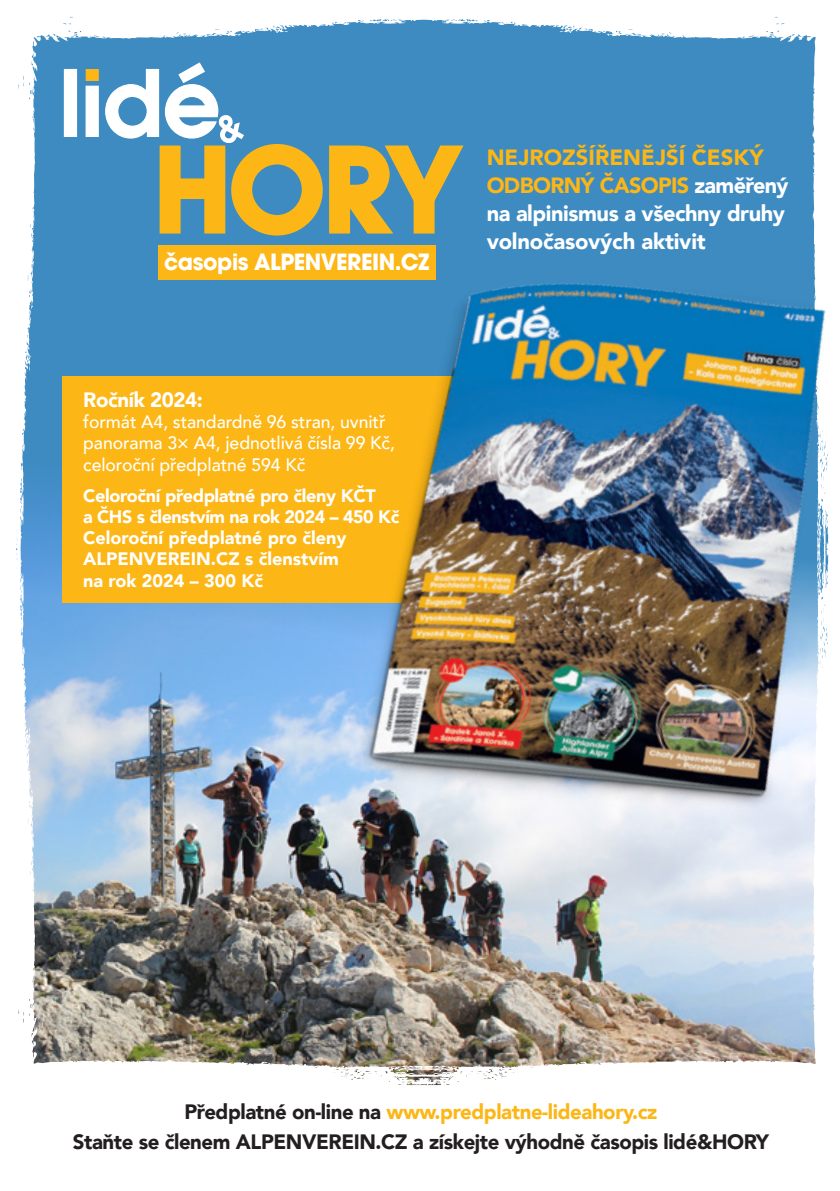
<style>
.page{position:relative;width:840px;height:1191px;background:#fff}
.page>*{position:absolute;margin:0;border:0;box-sizing:border-box;transform-origin:0 0}
.t1{font:700 22.2px "ITC Avant Garde Pro";letter-spacing:-.02em;color:#fff}
.t2{font:900 22px/28px "Avenir";letter-spacing:-.02em;color:#fff}
.t3{font:900 20.8px "Avenir";letter-spacing:-.02em;color:#231f20}
.t4{font:900 20.8px "Avenir";letter-spacing:-.02em;color:#fcb615}
.t5{font:900 20.8px "Avenir";letter-spacing:-.02em;color:#fff}
.t6{font:500 18px/21.2px "Avenir";letter-spacing:-.005em;color:#fff}
.t7{font:900 18px/21.2px "Avenir";color:#fff}
.t8{font:900 18px/21.2px "Avenir";letter-spacing:-.02em;color:#fff}
.s1{color:#fcb615}
.s2{color:#231f20}
</style>
<div class="page">
<img style="left:16px;top:16px;width:800px;height:1070px">
<div style="left:62px;top:376px;width:431px;height:227px;background:#fcb615"></div>
<img style="left:347px;top:228px;width:482px;height:627px">
<p class="t1" style="left:164px;top:246px;width:266px">časopis ALPENVEREIN.CZ</p>
<p class="t5" style="left:83px;top:382px;width:121px">Ročník 2024:</p>
<p class="t6" style="left:83px;top:410px;width:313px">formát A4, standardně 96 stran, uvnitř panorama 3× A4, jednotlivá čísla 99 Kč, celoroční předplatné 594 Kč</p>
<p class="t8" style="left:83px;top:484px;width:317px">Celoroční předplatné pro členy KČT<br>a ČHS s členstvím na rok 2024 – 450 Kč</p>
<p class="t7" style="left:83px;top:527px;width:265px">Celoroční předplatné pro členy<br>ALPENVEREIN.CZ s členstvím na rok 2024 – 300 Kč</p>
<p class="t2" style="left:486px;top:143px;width:303px"><span class="s1">NEJROZŠÍŘENĚJŠÍ ČESKÝ<br>ODBORNÝ ČASOPIS</span> zaměřený na alpinismus a všechny druhy volnočasových aktivit</p>
<p class="t4" style="left:184px;top:1093px;width:474px"><span class="s2">Předplatné on-line na</span> www.predplatne-lideahory.cz</p>
<p class="t3" style="left:73px;top:1123px;width:697px">Staňte se členem ALPENVEREIN.CZ a získejte výhodně časopis lidé&amp;HORY</p>
</div>
